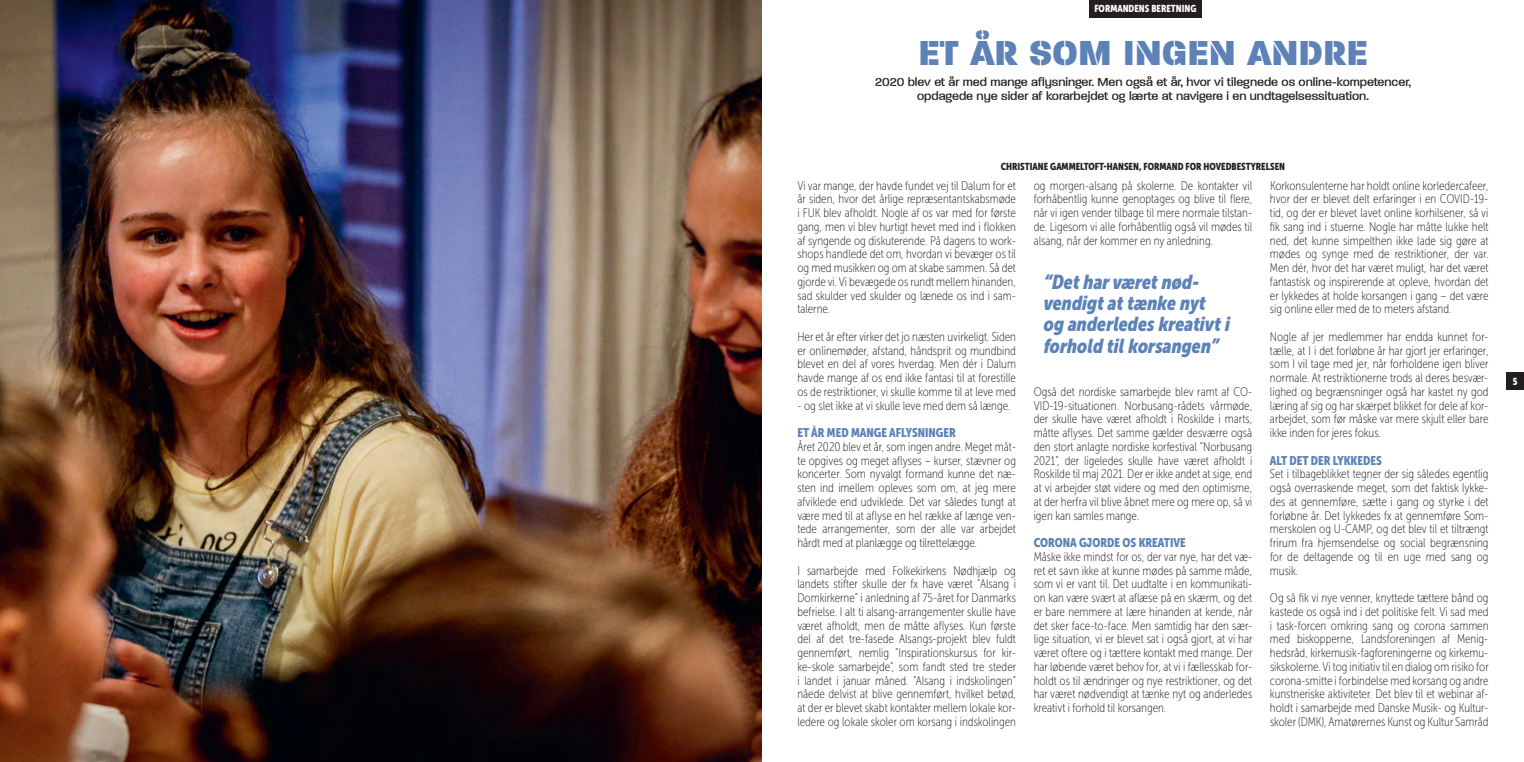
<style>
.page{position:relative;width:1524px;height:762px;background:#fff}
.page>*{position:absolute;margin:0;border:0;box-sizing:border-box;transform-origin:0 0}
.t1{font:800 37.5px "Paralucent Stencil";color:#5c82b8}
.t2{font:italic 20px/21.2px "Museo Sans Cond 900";color:#5c82b8}
.t3{font:12.5px/13.8px "Museo Sans Cond 100";color:#231f20;text-align:justify}
.t4{font:500 12.5px "Paralucent Stencil";color:#231f20}
.t5{font:12.5px "Museo Sans Cond 900";color:#5c82b8}
.t6{font:10px "Museo Sans Cond 900";color:#231f20}
.t7{font:10px "Museo Sans Cond 900";color:#fff}
</style>
<div class="page">
<img style="left:0;top:0;width:762px;height:762px">
<div style="left:1506px;top:372px;width:18px;height:18px;background:#231f20"></div>
<div style="left:1089px;top:0;width:112px;height:17px;background:#231f20"></div>
<p class="t7" style="left:1094px;top:3px;width:104px">FORMANDENS BERETNING</p>
<p class="t1" style="left:918px;top:28px;width:451px">ET ÅR SOM INGEN ANDRE</p>
<p class="t4" style="left:875px;top:74px;width:537px">2020 blev et år med mange aflysninger. Men også et år, hvor vi tilegnede os online-kompetencer,</p>
<p class="t4" style="left:917px;top:87px;width:453px">opdagede nye sider af korarbejdet og lærte at navigere i en undtagelsessituation.</p>
<p class="t6" style="left:1001px;top:160px;width:286px">CHRISTIANE GAMMELTOFT-HANSEN, FORMAND FOR HOVEDBESTYRELSEN</p>
<p class="t3" style="left:797px;top:179px;width:220px">Vi var mange, der havde fundet vej til Dalum for et år siden, hvor det årlige repræsentantskabsmøde i FUK blev afholdt. Nogle af os var med for første gang, men vi blev hurtigt hevet med ind i flokken af syngende og diskuterende. På dagens to work&shy;shops handlede det om, hvordan vi bevæger os til og med musikken og om at skabe sammen. Så det gjorde vi. Vi bevægede os rundt mellem hinanden, sad skulder ved skulder og lænede os ind i sam&shy;talerne.</p>
<p class="t3" style="left:797px;top:330px;width:220px">Her et år efter virker det jo næsten uvirkeligt. Siden er onlinemøder, afstand, håndsprit og mundbind blevet en del af vores hverdag. Men dér i Dalum havde mange af os end ikke fantasi til at forestille os de restriktioner, vi skulle komme til at leve med</p>
<p class="t3" style="left:797px;top:399px;width:214px">- og slet ikke at vi skulle leve med dem så længe.</p>
<p class="t5" style="left:797px;top:426px;width:160px">ET ÅR MED MANGE AFLYSNINGER</p>
<p class="t3" style="left:797px;top:440px;width:220px">Året 2020 blev et år, som ingen andre. Meget måt&shy;te opgives og meget aflyses – kurser, stævner og koncerter. Som nyvalgt formand kunne det næ&shy;sten ind imellem opleves som om, at jeg mere afviklede end udviklede. Det var således tungt at være med til at aflyse en hel række af længe ven&shy;tede arrangementer, som der alle var arbejdet hårdt med at planlægge og tilrettelægge.</p>
<p class="t3" style="left:797px;top:564px;width:220px">I samarbejde med Folkekirkens Nødhjælp og landets stifter skulle der fx have været ”Alsang i Domkirkerne” i anledning af 75-året for Danmarks befrielse. I alt ti alsang-arrangementer skulle have været afholdt, men de måtte aflyses. Kun første del af det tre-fasede Alsangs-projekt blev fuldt gennemført, nemlig ”Inspirationskursus for kir&shy;ke-skole samarbejde”, som fandt sted tre steder i landet i januar måned. ”Alsang i indskolingen” nåede delvist at blive gennemført, hvilket betød, at der er blevet skabt kontakter mellem lokale kor&shy;ledere og lokale skoler om korsang i indskolingen</p>
<p class="t3" style="left:1033px;top:179px;width:220px">og morgen-alsang på skolerne. De kontakter vil forhåbentlig kunne genoptages og blive til flere, når vi igen vender tilbage til mere normale tilstan&shy;de. Ligesom vi alle forhåbentlig også vil mødes til alsang, når der kommer en ny anledning.</p>
<p class="t2" style="left:1044px;top:271px;width:188px">“Det har været nød&shy;vendigt at tænke nyt og anderledes kreativt i forhold til korsangen”</p>
<p class="t3" style="left:1033px;top:385px;width:220px">Også det nordiske samarbejde blev ramt af CO-VID-19-situationen. Norbusang-rådets vårmøde, der skulle have været afholdt i Roskilde i marts, måtte aflyses. Det samme gælder desværre også den stort anlagte nordiske korfestival ”Norbusang 2021”, der ligeledes skulle have været afholdt i Roskilde til maj 2021. Der er ikke andet at sige, end at vi arbejder støt videre og med den optimisme, at der herfra vil blive åbnet mere og mere op, så vi igen kan samles mange.</p>
<p class="t5" style="left:1033px;top:536px;width:154px">CORONA GJORDE OS KREATIVE</p>
<p class="t3" style="left:1033px;top:550px;width:220px">Måske ikke mindst for os, der var nye, har det væ&shy;ret et savn ikke at kunne mødes på samme måde, som vi er vant til. Det uudtalte i en kommunikati&shy;on kan være svært at aflæse på en skærm, og det er bare nemmere at lære hinanden at kende, når det sker face-to-face. Men samtidig har den sær&shy;lige situation, vi er blevet sat i også gjort, at vi har været oftere og i tættere kontakt med mange. Der har løbende været behov for, at vi i fællesskab for&shy;holdt os til ændringer og nye restriktioner, og det har været nødvendigt at tænke nyt og anderledes kreativt i forhold til korsangen.</p>
<p class="t3" style="left:1270px;top:179px;width:220px;text-align:left">Korkonsulenterne har holdt online korledercafeer, hvor der er blevet delt erfaringer i en COVID-19- tid, og der er blevet lavet online korhilsener, så vi fik sang ind i stuerne. Nogle har måtte lukke helt ned, det kunne simpelthen ikke lade sig gøre at mødes og synge med de restriktioner, der var.<br>Men dér, hvor det har været muligt, har det været fantastisk og inspirerende at opleve, hvordan det er lykkedes at holde korsangen i gang – det være sig online eller med de to meters afstand.</p>
<p class="t3" style="left:1270px;top:330px;width:220px">Nogle af jer medlemmer har endda kunnet for&shy;tælle, at I i det forløbne år har gjort jer erfaringer, som I vil tage med jer, når forholdene igen bliver normale. At restriktionerne trods al deres besvær&shy;lighed og begrænsninger også har kastet ny god læring af sig og har skærpet blikket for dele af kor&shy;arbejdet, som før måske var mere skjult eller bare ikke inden for jeres fokus.</p>
<p class="t5" style="left:1270px;top:453px;width:113px">ALT DET DER LYKKEDES</p>
<p class="t3" style="left:1270px;top:467px;width:220px">Set i tilbageblikket tegner der sig således egentlig også overraskende meget, som det faktisk lykke&shy;des at gennemføre, sætte i gang og styrke i det forløbne år. Det lykkedes fx at gennemføre Som&shy;merskolen og U-CAMP, og det blev til et tiltrængt frirum fra hjemsendelse og social begrænsning for de deltagende og til en uge med sang og musik.</p>
<p class="t3" style="left:1270px;top:591px;width:220px">Og så fik vi nye venner, knyttede tættere bånd og kastede os også ind i det politiske felt. Vi sad med i task-forcen omkring sang og corona sammen med biskopperne, Landsforeningen af Menig&shy;hedsråd, kirkemusik-fagforeningerne og kirkemu&shy;sikskolerne. Vi tog initiativ til en dialog om risiko for corona-smitte i forbindelse med korsang og andre kunstneriske aktiviteter. Det blev til et webinar af&shy;holdt i samarbejde med Danske Musik- og Kultur&shy;skoler (DMK), Amatørernes Kunst og Kultur Samråd</p>
<p class="t7" style="left:1513px;top:375px;width:6px">5</p>
</div>
